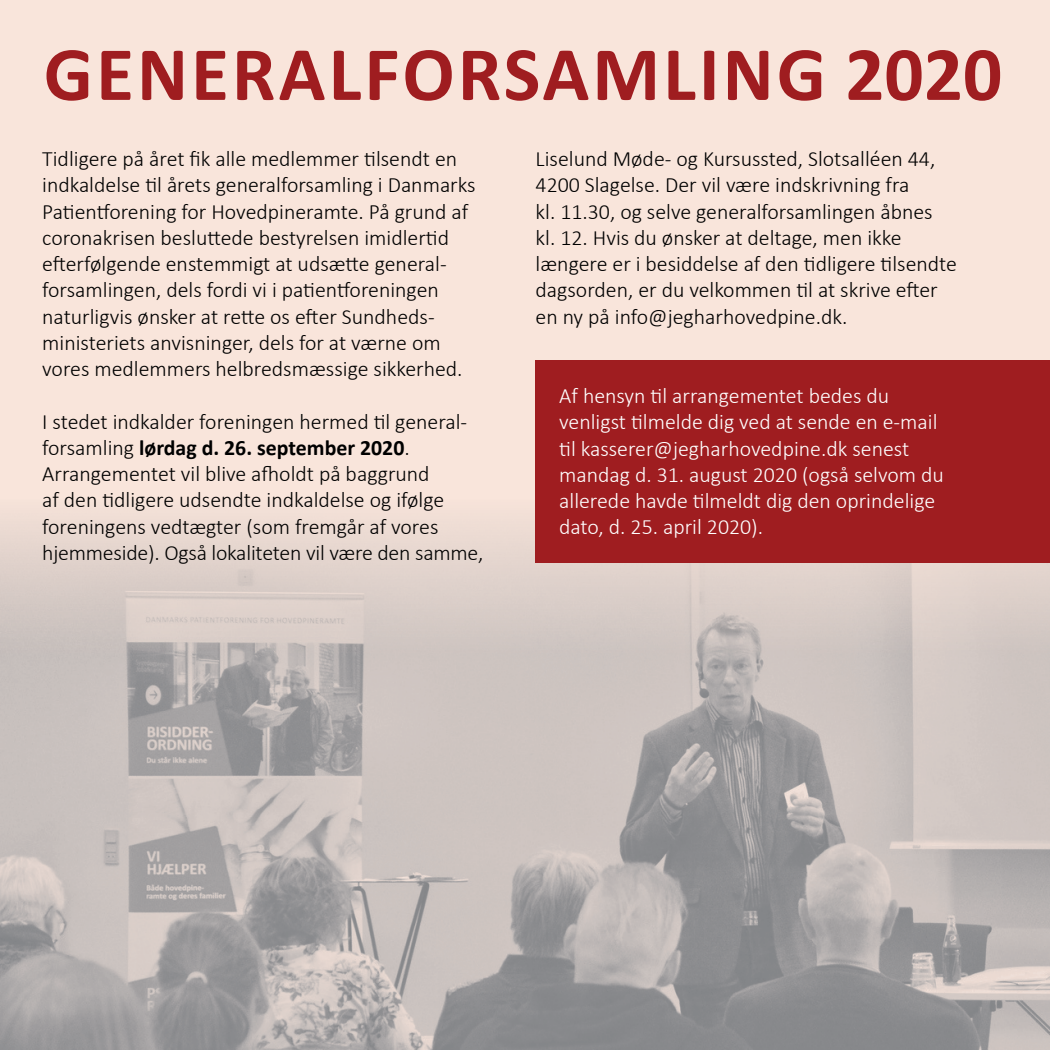
<style>
.page{position:relative;width:1050px;height:1050px;background:#fff}
.page>*{position:absolute;margin:0;border:0;box-sizing:border-box;transform-origin:0 0}
.Normal__Web{font:700 77.52px "Calibri";letter-spacing:.04em;color:#9f1d20}
.Normal__Web-2{font:300 21.88px/26.2px "Calibri";color:#000}
.Normal__Web-3{font:300 21.88px/26.2px "Calibri";color:#fff}
.s1{font-weight:700}
</style>
<div class="page">
<div style="left:0;top:0;width:1050px;height:1049px;background:#f9e5db"></div>
<img style="left:0;top:499px;width:1050px;height:550px">
<div style="left:536px;top:360px;width:514px;height:204px;background:#9f1d20"></div>
<p class="Normal__Web" style="left:44px;top:25px;width:960px">GENERALFORSAMLING 2020</p>
<p class="Normal__Web-2" style="left:42px;top:145px;width:435px">Tidligere på året fik alle medlemmer tilsendt en indkaldelse til årets generalforsamling i Danmarks Patientforening for Hovedpineramte. På grund af coronakrisen besluttede bestyrelsen imidlertid efterfølgende enstemmigt at udsætte general&shy;forsamlingen, dels fordi vi i patientforeningen naturligvis ønsker at rette os efter Sundheds&shy;ministeriets anvisninger, dels for at værne om vores medlemmers helbredsmæssige sikkerhed.</p>
<p class="Normal__Web-2" style="left:42px;top:407px;width:443px">I stedet indkalder foreningen hermed til general&shy;forsamling <span class="s1">lørdag d. 26. september 2020</span>.<br>Arrangementet vil blive afholdt på baggrund<br>af den tidligere udsendte indkaldelse og ifølge foreningens vedtægter (som fremgår af vores hjemmeside). Også lokaliteten vil være den samme,</p>
<p class="Normal__Web-2" style="left:536px;top:145px;width:423px">Liselund Møde- og Kursussted, Slotsalléen 44, 4200 Slagelse. Der vil være indskrivning fra<br>kl. 11.30, og selve generalforsamlingen åbnes kl. 12. Hvis du ønsker at deltage, men ikke længere er i besiddelse af den tidligere tilsendte dagsorden, er du velkommen til at skrive efter en ny på info@jegharhovedpine.dk.</p>
<p class="Normal__Web-3" style="left:559px;top:382px;width:386px">Af hensyn til arrangementet bedes du venligst tilmelde dig ved at sende en e-mail til kasserer@jegharhovedpine.dk senest mandag d. 31. august 2020 (også selvom du allerede havde tilmeldt dig den oprindelige dato, d. 25. april 2020).</p>
</div>
